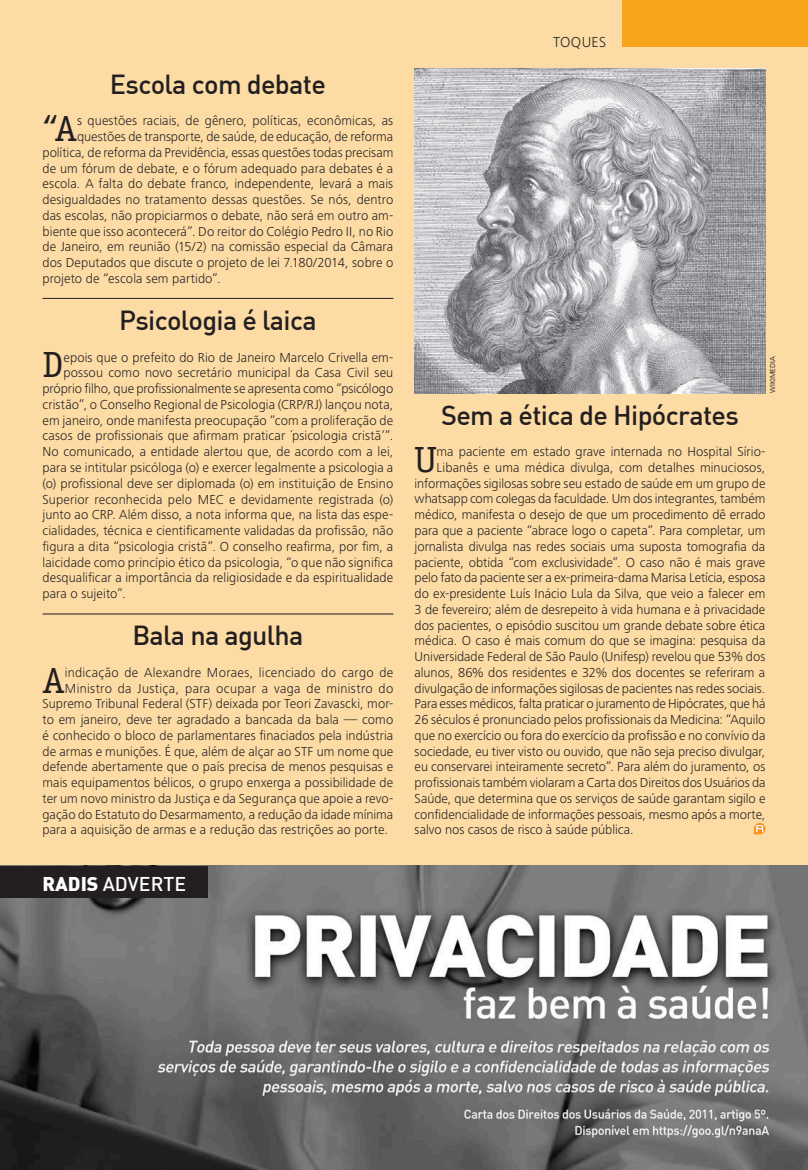
<style>
.page{position:relative;width:808px;height:1170px;background:#fff}
.page>*{position:absolute;margin:0;border:0;box-sizing:border-box;transform-origin:0 0}
.Corpo_-_Capitular_2{font:36.45px "Officina Serif Std";color:#231f20}
.Sumula_Din_Toques{font:500 27px "DIN";letter-spacing:-.025em;color:#231f20}
.sumula_titulo_02{font:500 19.5px "DIN";color:#fff}
.Chapéu{font:300 15px "Frutiger Next LT";letter-spacing:.025em;color:#231f20}
.Corpo_-_Capitular_2-2{font:300 13.5px "Frutiger Next LT";color:#231f20}
.Corpo_-_Capitular_2-3{font:300 13.5px "Frutiger Next LT";letter-spacing:.02em;color:#231f20}
.Corpo_-_Capitular_2-4{font:300 13.5px "Frutiger Next LT";letter-spacing:.025em;color:#231f20}
.Fotos_-_Crédito{font:7.5px "Frutiger Next LT";color:#231f20}
.s1{font-weight:900}
</style>
<div class="page">
<div style="left:0;top:0;width:808px;height:1169px;background:#fcdba4"></div>
<img style="left:0;top:865px;width:808px;height:304px">
<svg style="left:754px;top:823px;width:11px;height:11px"></svg>
<img style="left:415px;top:68px;width:350px;height:325px">
<hr style="left:43px;top:298px;width:350px;height:1px;background:#231f20">
<hr style="left:43px;top:613px;width:350px;height:1px;background:#231f20">
<div style="left:623px;top:0;width:185px;height:47px;background:#f9a51b"></div>
<div style="left:0;top:866px;width:207px;height:31px;background:#231f20"></div>
<p class="Sumula_Din_Toques" style="left:110px;top:67px;width:217px">Escola com debate</p>
<p class="Corpo_-_Capitular_2" style="left:43px;top:107px;width:36px">“A</p>
<p class="Corpo_-_Capitular_2-2" style="left:77px;top:113px;width:318px">s questões raciais, de gênero, políticas, econômicas, as</p>
<p class="Corpo_-_Capitular_2-2" style="left:77px;top:129px;width:318px">questões de transporte, de saúde, de educação, de reforma</p>
<p class="Corpo_-_Capitular_2-2" style="left:43px;top:145px;width:352px">política, de reforma da Previdência, essas questões todas precisam</p>
<p class="Corpo_-_Capitular_2-2" style="left:43px;top:161px;width:352px">de um fórum de debate, e o fórum adequado para debates é a</p>
<p class="Corpo_-_Capitular_2-2" style="left:43px;top:176px;width:352px">escola. A falta do debate franco, independente, levará a mais</p>
<p class="Corpo_-_Capitular_2-2" style="left:43px;top:192px;width:352px">desigualdades no tratamento dessas questões. Se nós, dentro</p>
<p class="Corpo_-_Capitular_2-2" style="left:43px;top:208px;width:352px">das escolas, não propiciarmos o debate, não será em outro am-</p>
<p class="Corpo_-_Capitular_2-2" style="left:43px;top:224px;width:352px">biente que isso acontecerá”. Do reitor do Colégio Pedro II, no Rio</p>
<p class="Corpo_-_Capitular_2-2" style="left:43px;top:239px;width:352px">de Janeiro, em reunião (15/2) na comissão especial da Câmara</p>
<p class="Corpo_-_Capitular_2-2" style="left:43px;top:255px;width:352px">dos Deputados que discute o projeto de lei 7.180/2014, sobre o</p>
<p class="Corpo_-_Capitular_2-2" style="left:43px;top:271px;width:180px">projeto de “escola sem partido”.</p>
<p class="Sumula_Din_Toques" style="left:119px;top:303px;width:199px">Psicologia é laica</p>
<p class="Corpo_-_Capitular_2" style="left:43px;top:344px;width:22px">D</p>
<p class="Corpo_-_Capitular_2-2" style="left:63px;top:349px;width:331px">epois que o prefeito do Rio de Janeiro Marcelo Crivella em-</p>
<p class="Corpo_-_Capitular_2-2" style="left:63px;top:365px;width:331px">possou como novo secretário municipal da Casa Civil seu</p>
<p class="Corpo_-_Capitular_2-2" style="left:43px;top:381px;width:352px">próprio filho, que profissionalmente se apresenta como “psicólogo</p>
<p class="Corpo_-_Capitular_2-2" style="left:43px;top:397px;width:352px">cristão”, o Conselho Regional de Psicologia (CRP/RJ) lançou nota,</p>
<p class="Corpo_-_Capitular_2-2" style="left:43px;top:413px;width:352px">em janeiro, onde manifesta preocupação “com a proliferação de</p>
<p class="Corpo_-_Capitular_2-2" style="left:43px;top:428px;width:352px">casos de profissionais que afirmam praticar ´psicologia cristã’”.</p>
<p class="Corpo_-_Capitular_2-2" style="left:43px;top:444px;width:352px">No comunicado, a entidade alertou que, de acordo com a lei,</p>
<p class="Corpo_-_Capitular_2-2" style="left:43px;top:460px;width:352px">para se intitular psicóloga (o) e exercer legalmente a psicologia a</p>
<p class="Corpo_-_Capitular_2-2" style="left:43px;top:476px;width:352px">(o) profissional deve ser diplomada (o) em instituição de Ensino</p>
<p class="Corpo_-_Capitular_2-2" style="left:43px;top:491px;width:352px">Superior reconhecida pelo MEC e devidamente registrada (o)</p>
<p class="Corpo_-_Capitular_2-2" style="left:43px;top:507px;width:352px">junto ao CRP. Além disso, a nota informa que, na lista das espe-</p>
<p class="Corpo_-_Capitular_2-2" style="left:43px;top:523px;width:352px">cialidades, técnica e cientificamente validadas da profissão, não</p>
<p class="Corpo_-_Capitular_2-2" style="left:43px;top:539px;width:352px">figura a dita “psicologia cristã”. O conselho reafirma, por fim, a</p>
<p class="Corpo_-_Capitular_2-2" style="left:43px;top:554px;width:352px">laicidade como princípio ético da psicologia, “o que não significa</p>
<p class="Corpo_-_Capitular_2-2" style="left:43px;top:570px;width:352px">desqualificar a importância da religiosidade e da espiritualidade</p>
<p class="Corpo_-_Capitular_2-2" style="left:43px;top:586px;width:85px">para o sujeito”.</p>
<p class="Sumula_Din_Toques" style="left:132px;top:618px;width:173px">Bala na agulha</p>
<p class="Corpo_-_Capitular_2" style="left:43px;top:659px;width:24px">A</p>
<p class="Corpo_-_Capitular_2-3" style="left:65px;top:664px;width:330px">indicação de Alexandre Moraes, licenciado do cargo de</p>
<p class="Corpo_-_Capitular_2-4" style="left:65px;top:680px;width:330px">Ministro da Justiça, para ocupar a vaga de ministro do</p>
<p class="Corpo_-_Capitular_2-2" style="left:43px;top:696px;width:352px">Supremo Tribunal Federal (STF) deixada por Teori Zavascki, mor-</p>
<p class="Corpo_-_Capitular_2-2" style="left:43px;top:712px;width:352px">to em janeiro, deve ter agradado a bancada da bala — como</p>
<p class="Corpo_-_Capitular_2-2" style="left:43px;top:728px;width:352px">é conhecido o bloco de parlamentares finaciados pela indústria</p>
<p class="Corpo_-_Capitular_2-2" style="left:43px;top:743px;width:352px">de armas e munições. É que, além de alçar ao STF um nome que</p>
<p class="Corpo_-_Capitular_2-2" style="left:43px;top:759px;width:352px">defende abertamente que o país precisa de menos pesquisas e</p>
<p class="Corpo_-_Capitular_2-2" style="left:43px;top:775px;width:352px">mais equipamentos bélicos, o grupo enxerga a possibilidade de</p>
<p class="Corpo_-_Capitular_2-2" style="left:43px;top:791px;width:352px">ter um novo ministro da Justiça e da Segurança que apoie a revo-</p>
<p class="Corpo_-_Capitular_2-2" style="left:43px;top:806px;width:352px">gação do Estatuto do Desarmamento, a redução da idade mínima</p>
<p class="Corpo_-_Capitular_2-2" style="left:43px;top:822px;width:347px">para a aquisição de armas e a redução das restrições ao porte.</p>
<p class="sumula_titulo_02" style="left:43px;top:871px;width:145px"><span class="s1">RADIS</span> ADVERTE</p>
<p class="Chapéu" style="left:553px;top:34px;width:54px">TOQUES</p>
<p class="Sumula_Din_Toques" style="left:441px;top:397px;width:299px">Sem a ética de Hipócrates</p>
<p class="Fotos_-_Crédito" style="left:768px;top:393px;width:38px;rotate:-90deg">WIKIMEDIA</p>
<p class="Corpo_-_Capitular_2" style="left:415px;top:438px;width:24px">U</p>
<p class="Corpo_-_Capitular_2-2" style="left:436px;top:444px;width:330px">ma paciente em estado grave internada no Hospital Sírio-</p>
<p class="Corpo_-_Capitular_2-2" style="left:436px;top:460px;width:330px">Libanês e uma médica divulga, com detalhes minuciosos,</p>
<p class="Corpo_-_Capitular_2-2" style="left:415px;top:476px;width:352px">informações sigilosas sobre seu estado de saúde em um grupo de</p>
<p class="Corpo_-_Capitular_2-2" style="left:415px;top:491px;width:352px">whatsapp com colegas da faculdade. Um dos integrantes, também</p>
<p class="Corpo_-_Capitular_2-2" style="left:415px;top:507px;width:352px">médico, manifesta o desejo de que um procedimento dê errado</p>
<p class="Corpo_-_Capitular_2-2" style="left:415px;top:523px;width:352px">para que a paciente “abrace logo o capeta”. Para completar, um</p>
<p class="Corpo_-_Capitular_2-2" style="left:415px;top:539px;width:352px">jornalista divulga nas redes sociais uma suposta tomografia da</p>
<p class="Corpo_-_Capitular_2-2" style="left:415px;top:554px;width:352px">paciente, obtida “com exclusividade”. O caso não é mais grave</p>
<p class="Corpo_-_Capitular_2-2" style="left:415px;top:570px;width:352px">pelo fato da paciente ser a ex-primeira-dama Marisa Letícia, esposa</p>
<p class="Corpo_-_Capitular_2-2" style="left:415px;top:586px;width:352px">do ex-presidente Luís Inácio Lula da Silva, que veio a falecer em</p>
<p class="Corpo_-_Capitular_2-2" style="left:415px;top:602px;width:352px">3 de fevereiro; além de desrepeito à vida humana e à privacidade</p>
<p class="Corpo_-_Capitular_2-2" style="left:415px;top:617px;width:352px">dos pacientes, o episódio suscitou um grande debate sobre ética</p>
<p class="Corpo_-_Capitular_2-2" style="left:415px;top:633px;width:352px">médica. O caso é mais comum do que se imagina: pesquisa da</p>
<p class="Corpo_-_Capitular_2-2" style="left:415px;top:649px;width:352px">Universidade Federal de São Paulo (Unifesp) revelou que 53% dos</p>
<p class="Corpo_-_Capitular_2-2" style="left:415px;top:665px;width:352px">alunos, 86% dos residentes e 32% dos docentes se referiram a</p>
<p class="Corpo_-_Capitular_2-2" style="left:415px;top:680px;width:352px">divulgação de informações sigilosas de pacientes nas redes sociais.</p>
<p class="Corpo_-_Capitular_2-2" style="left:415px;top:696px;width:352px">Para esses médicos, falta praticar o juramento de Hipócrates, que há</p>
<p class="Corpo_-_Capitular_2-2" style="left:415px;top:712px;width:352px">26 séculos é pronunciado pelos profissionais da Medicina: “Aquilo</p>
<p class="Corpo_-_Capitular_2-2" style="left:415px;top:728px;width:352px">que no exercício ou fora do exercício da profissão e no convívio da</p>
<p class="Corpo_-_Capitular_2-2" style="left:415px;top:743px;width:352px">sociedade, eu tiver visto ou ouvido, que não seja preciso divulgar,</p>
<p class="Corpo_-_Capitular_2-2" style="left:415px;top:759px;width:352px">eu conservarei inteiramente secreto”. Para além do juramento, os</p>
<p class="Corpo_-_Capitular_2-2" style="left:415px;top:775px;width:352px">profissionais também violaram a Carta dos Direitos dos Usuários da</p>
<p class="Corpo_-_Capitular_2-2" style="left:415px;top:791px;width:352px">Saúde, que determina que os serviços de saúde garantam sigilo e</p>
<p class="Corpo_-_Capitular_2-2" style="left:415px;top:806px;width:352px">confidencialidade de informações pessoais, mesmo após a morte,</p>
<p class="Corpo_-_Capitular_2-2" style="left:415px;top:822px;width:220px">salvo nos casos de risco à saúde pública.</p>
</div>
